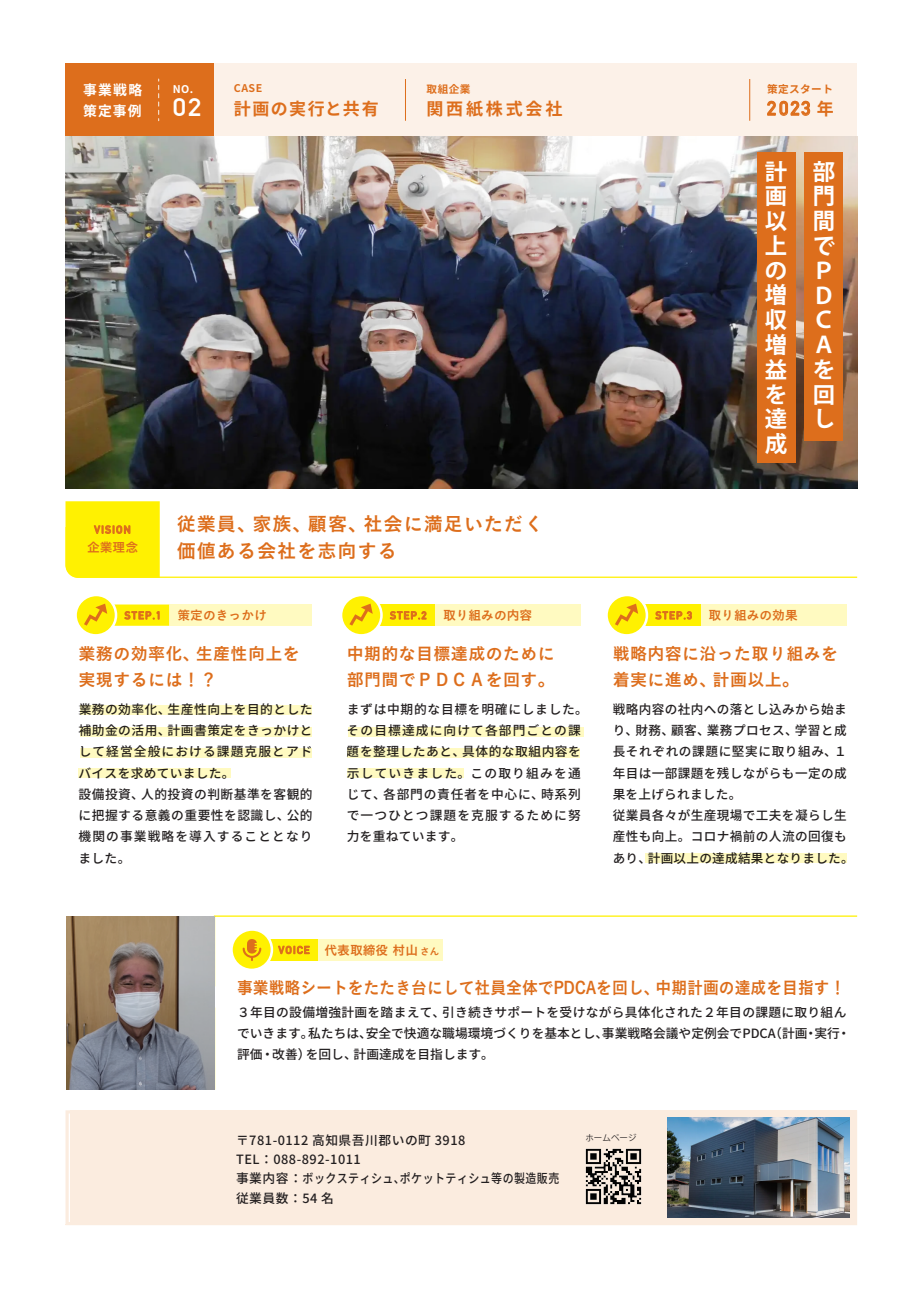
<style>
.page{position:relative;width:921px;height:1289px;background:#fff}
.page>*{position:absolute;margin:0;border:0;box-sizing:border-box;transform-origin:0 0}
.t1{font:700 24.9px "DIN Alternate";color:#fff;scale:1.11 1}
.t2{font:700 22.35px/24.8px "Koz Go Pro";color:#fff;text-align:justify}
.t3{font:700 19.5px "DIN Alternate";color:#dd6e1c}
.t4{font:19.2px/27.6px "Koburina Go Std W6";letter-spacing:.05em;color:#dd6e1c}
.t5{font:16.95px/25.5px "Koburina Go Std W6";letter-spacing:.02em;color:#dd6e1c}
.t6{font:16.95px "Koburina Go Std W6";color:#dd6e1c;scale:.93 1}
.t7{font:700 16.95px "Noto Sans JP";letter-spacing:.075em;color:#dd6e1c}
.t8{font:700 16.95px "Noto Sans JP";letter-spacing:.165em;color:#dd6e1c}
.t9{font:700 13.8px/20.2px "Noto Sans JP";letter-spacing:.09em;color:#fff}
.t10{font:500 12.75px/21.3px "Noto Sans JP";letter-spacing:.035em;color:#231f20}
.t11{font:500 12.75px/21.3px "Noto Sans JP";color:#231f20}
.t12{font:500 12.75px/21.3px "Noto Sans JP";letter-spacing:.055em;color:#231f20}
.t13{font:12.75px "Koburina Go Std W6";color:#dd6e1c}
.t14{font:700 10.65px "Noto Sans JP";letter-spacing:.04em;color:#dd6e1c}
.t15{font:700 10.65px "DIN Alternate";letter-spacing:.1em;color:#dd6e1c}
.t16{font:700 10.65px "Noto Sans JP";color:#fff}
.t17{font:8.55px "PA1 Gothic Std N Medium 90 ms RKSJ H";color:#231f20}
.s1{font-family:"Noto Sans JP";font-size:16.95px}
.s2{font-family:"DIN Alternate";font-weight:700;font-size:10.65px}
.s3{font-size:9.6px}
</style>
<div class="page">
<img style="left:66px;top:136px;width:791px;height:352px">
<div style="left:169px;top:604px;width:142px;height:21px;background:#fffac1"></div>
<svg style="left:76px;top:595px;width:40px;height:40px"></svg>
<div style="left:74px;top:593px;width:43px;height:43px;border:3px solid #fff;border-radius:50%"></div>
<svg style="left:76px;top:603px;width:93px;height:22px"></svg>
<div style="left:435px;top:604px;width:145px;height:21px;background:#fffac1"></div>
<div style="left:372px;top:604px;width:63px;height:21px;background:#fff101"></div>
<svg style="left:390px;top:611px;width:36px;height:8px"></svg>
<svg style="left:341px;top:595px;width:40px;height:40px"></svg>
<div style="left:339px;top:593px;width:43px;height:43px;border:3px solid #fff;border-radius:50%"></div>
<svg style="left:349px;top:603px;width:23px;height:22px"></svg>
<div style="left:700px;top:604px;width:146px;height:21px;background:#fffac1"></div>
<div style="left:637px;top:604px;width:63px;height:21px;background:#fff101"></div>
<svg style="left:655px;top:611px;width:36px;height:8px"></svg>
<svg style="left:606px;top:595px;width:40px;height:40px"></svg>
<div style="left:605px;top:593px;width:43px;height:43px;border:3px solid #fff;border-radius:50%"></div>
<svg style="left:614px;top:603px;width:24px;height:22px"></svg>
<div style="left:347px;top:768px;width:116px;height:9px;background:#fffac1"></div>
<div style="left:80px;top:705px;width:231px;height:10px;background:#fffac1"></div>
<div style="left:78px;top:768px;width:153px;height:9px;background:#fffac1"></div>
<div style="left:80px;top:727px;width:231px;height:10px;background:#fffac1"></div>
<div style="left:80px;top:747px;width:231px;height:10px;background:#fffac1"></div>
<div style="left:348px;top:727px;width:235px;height:10px;background:#fffac1"></div>
<div style="left:347px;top:747px;width:233px;height:10px;background:#fffac1"></div>
<div style="left:645px;top:853px;width:201px;height:10px;background:#fffac1"></div>
<div style="left:65px;top:64px;width:791px;height:72px;background:#fcf1e8"></div>
<div style="left:65px;top:64px;width:149px;height:72px;background:#dd6e1c"></div>
<svg style="left:767px;top:101px;width:42px;height:15px"></svg>
<svg style="left:158px;top:79px;width:1px;height:42px"></svg>
<hr style="left:405px;top:79px;width:1px;height:42px;background:#dd6e1c">
<hr style="left:749px;top:79px;width:1px;height:42px;background:#dd6e1c">
<svg style="left:197px;top:915px;width:661px;height:175px"></svg>
<div style="left:317px;top:939px;width:126px;height:21px;background:#fffac1"></div>
<div style="left:263px;top:939px;width:54px;height:21px;background:#fff101"></div>
<svg style="left:278px;top:945px;width:31px;height:9px"></svg>
<div style="left:231px;top:929px;width:41px;height:40px;background:#fff101;border-radius:50%"></div>
<div style="left:230px;top:928px;width:43px;height:43px;border:3px solid #fff;border-radius:50%"></div>
<svg style="left:242px;top:939px;width:19px;height:22px"></svg>
<svg style="left:65px;top:501px;width:793px;height:77px"></svg>
<div style="left:65px;top:1110px;width:791px;height:115px;background:#fbecdf"></div>
<div style="left:70px;top:1110px;width:144px;height:113px;background:#fbecdf"></div>
<img style="left:579px;top:1142px;width:68px;height:68px">
<img style="left:667px;top:1117px;width:181px;height:100px">
<div style="left:757px;top:153px;width:38px;height:310px;background:#dd6e1c"></div>
<img style="left:66px;top:916px;width:148px;height:173px">
<div style="left:804px;top:152px;width:38px;height:289px;background:#dd6e1c"></div>
<p class="t9" style="left:83px;top:81px;width:61px">事業戦略策定事例</p>
<p class="t16" style="left:173px;top:83px;width:22px">NO.</p>
<h1 class="t1" style="left:173px;top:88px;width:27px">02</h1>
<p class="t14" style="left:234px;top:83px;width:30px">CASE</p>
<h3 class="t7" style="left:234px;top:99px;width:146px">計画の実行と共有</h3>
<p class="t14" style="left:426px;top:83px;width:45px">取組企業</p>
<h3 class="t8" style="left:426px;top:99px;width:137px">関西紙株式会社</h3>
<p class="t15" style="left:94px;top:521px;width:38px">VISION</p>
<p class="t13" style="left:87px;top:537px;width:53px">企業理念</p>
<h3 class="t4" style="left:177px;top:510px;width:368px">従業員、家族、顧客、社会に満足いただく価値ある会社を志向する</h3>
<p class="t14" style="left:766px;top:83px;width:67px">策定スタート</p>
<h3 class="t3" style="left:766px;top:94px;width:68px">2023 <span class="s1">年</span></h3>
<h2 class="t2" style="left:764px;top:160px;width:24px">計画以上の増収増益を達成</h2>
<h2 class="t2" style="left:812px;top:160px;width:24px;text-align:left">部門間で<br>Ｐ<br>Ｄ<br>Ｃ<br>Ａを回し</h2>
<p class="t13" style="left:177px;top:605px;width:91px">策定のきっかけ</p>
<p class="t13" style="left:443px;top:605px;width:91px">取り組みの内容</p>
<p class="t15" style="left:655px;top:607px;width:38px">STEP.3</p>
<p class="t13" style="left:708px;top:605px;width:91px">取り組みの効果</p>
<h3 class="t5" style="left:79px;top:641px;width:222px">業務の効率化、生産性向上を実現するには！？</h3>
<p class="t10" style="left:79px;top:698px;width:235px">業務の効率化、生産性向上を目的とした補助金の活用、計画書策定をきっかけとして経営全般における課題克服とアドバイスを求めていました。<br>設備投資、人的投資の判断基準を客観的に把握する意義の重要性を認識し、公的機関の事業戦略を導入することとなりました。</p>
<h3 class="t5" style="left:612px;top:641px;width:227px">戦略内容に沿った取り組みを着実に進め、計画以上。</h3>
<p class="t10" style="left:612px;top:698px;width:242px">戦略内容の社内への落とし込みから始まり、財務、顧客、業務プロセス、学習と成長それぞれの課題に堅実に取り組み、１年目は一部課題を残しながらも一定の成果を上げられました。<br>従業員各々が生産現場で工夫を凝らし生産性も向上。コロナ禍前の人流の回復もあり、計画以上の達成結果となりました。</p>
<h3 class="t5" style="left:346px;top:641px;width:209px">中期的な目標達成のために部門間でＰＤＣＡを回す。</h3>
<p class="t12" style="left:346px;top:698px;width:243px">まずは中期的な目標を明確にしました。その目標達成に向けて各部門ごとの課題を整理したあと、具体的な取組内容を示していきました。この取り組みを通じて、各部門の責任者を中心に、時系列で一つひとつ課題を克服するために努力を重ねています。</p>
<p class="t13" style="left:278px;top:939px;width:162px"><span class="s2">VOICE</span> 代表取締役 村山<span class="s3">さん</span></p>
<h3 class="t6" style="left:237px;top:974px;width:655px">事業戦略シートをたたき台にして社員全体でPDCAを回し、中期計画の達成を目指す！</h3>
<p class="t11" style="left:237px;top:1001px;width:614px">３年目の設備増強計画を踏まえて、引き続きサポートを受けながら具体化された２年目の課題に取り組んでいきます。私たちは、安全で快適な職場環境づくりを基本とし、事業戦略会議や定例会でPDCA（計画・実行・評価・改善）を回し、計画達成を目指します。</p>
<p class="t10" style="left:236px;top:1131px;width:325px;line-height:19.2px">〒781-0112 高知県吾川郡いの町 3918　<br>TEL：088-892-1011<br>事業内容 ：ボックスティシュ、ポケットティシュ等の製造販売従業員数：54 名</p>
<p class="t17" style="left:585px;top:1133px;width:53px">ホームページ</p>
</div>
